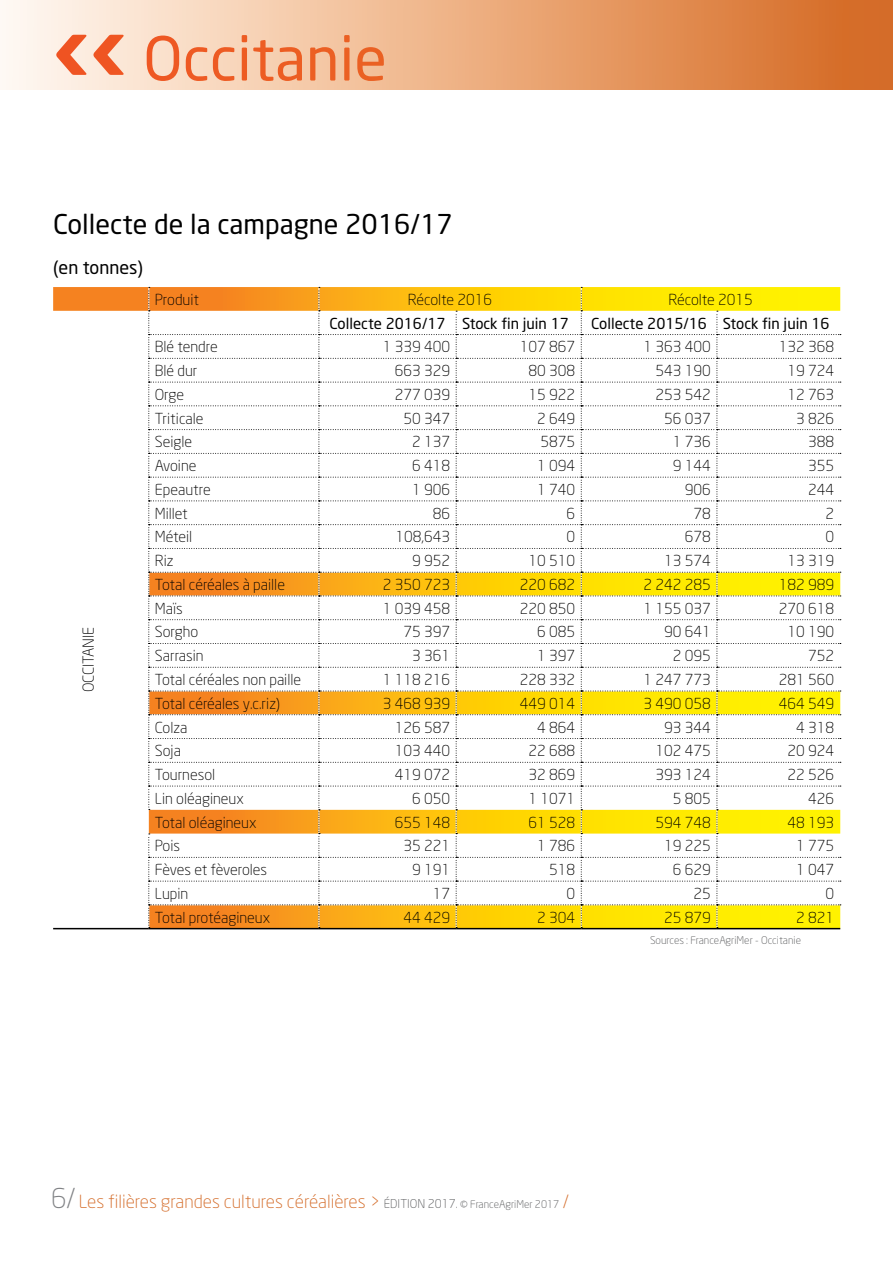
<style>
.page{position:relative;width:893px;height:1263px;background:#fff}
.page>*{position:absolute;margin:0;border:0;box-sizing:border-box;transform-origin:0 0}
.t1{font:60px "Neo Sans";color:#f04e23}
.t2{font:27px "Neo Sans";color:#000}
.t3{font:300 18px "Neo Sans";color:#d46c29}
.t4{font:18px "Neo Sans";color:#000}
.t5{font:300 15px "Neo Sans";color:#000}
.t6{font:15px "Neo Sans";color:#000}
.t7{font:300 10.5px "Neo Sans";color:#58595b}
.s1{font-weight:700;font-size:90px}
.s2{font-size:27px;color:#808285}
.s3{font-size:12px;color:#58595b}
.s4{font-size:10.5px;color:#58595b}
</style>
<div class="page">
<svg style="left:53px;top:287px;width:95px;height:641px"></svg>
<svg style="left:148px;top:287px;width:693px;height:641px"></svg>
<hr style="left:53px;top:928px;width:96px;height:1px;background:#000">
<hr style="left:149px;top:928px;width:170px;height:1px;background:#000">
<hr style="left:319px;top:928px;width:137px;height:1px;background:#000">
<hr style="left:456px;top:928px;width:125px;height:1px;background:#000">
<hr style="left:581px;top:928px;width:136px;height:1px;background:#000">
<hr style="left:717px;top:928px;width:123px;height:1px;background:#000">
<div style="left:0;top:0;width:893px;height:89px;background:linear-gradient(to right,#fffcf3,#d6681e)"></div>
<h1 class="t1" style="left:53px;top:22px;width:335px"><span class="s1">‹‹</span> Occitanie</h1>
<h2 class="t2" style="left:53px;top:207px;width:401px">collecte de la campagne 2016/17</h2>
<p class="t4" style="left:53px;top:256px;width:91px">(en tonnes)</p>
<p class="t5" style="left:80px;top:692px;width:67px;rotate:-90deg">OCCITANIE</p>
<p class="t5" style="left:155px;top:290px;width:46px">Produit</p>
<p class="t5" style="left:408px;top:290px;width:86px">Récolte 2016</p>
<p class="t5" style="left:669px;top:290px;width:86px">Récolte 2015</p>
<p class="t6" style="left:330px;top:314px;width:241px">Collecte 2016/17 Stock fin juin 17</p>
<p class="t6" style="left:591px;top:314px;width:240px">Collecte 2015/16 Stock fin juin 16</p>
<p class="t5" style="left:155px;top:338px;width:64px">Blé tendre</p>
<p class="t5" style="left:383px;top:338px;width:69px">1 339 400</p>
<p class="t5" style="left:520px;top:338px;width:57px">107 867</p>
<p class="t5" style="left:644px;top:338px;width:69px">1 363 400</p>
<p class="t5" style="left:779px;top:338px;width:57px">132 368</p>
<p class="t5" style="left:155px;top:362px;width:44px">Blé dur</p>
<p class="t5" style="left:395px;top:362px;width:57px">663 329</p>
<p class="t5" style="left:528px;top:362px;width:48px">80 308</p>
<p class="t5" style="left:655px;top:362px;width:57px">543 190</p>
<p class="t5" style="left:787px;top:362px;width:48px">19 724</p>
<p class="t5" style="left:155px;top:385px;width:31px">Orge</p>
<p class="t5" style="left:395px;top:385px;width:57px">277 039</p>
<p class="t5" style="left:528px;top:385px;width:48px">15 922</p>
<p class="t5" style="left:655px;top:385px;width:57px">253 542</p>
<p class="t5" style="left:787px;top:385px;width:48px">12 763</p>
<p class="t5" style="left:155px;top:409px;width:50px">Triticale</p>
<p class="t5" style="left:403px;top:409px;width:48px">50 347</p>
<p class="t5" style="left:537px;top:409px;width:40px">2 649</p>
<p class="t5" style="left:664px;top:409px;width:48px">56 037</p>
<p class="t5" style="left:796px;top:409px;width:40px">3 826</p>
<p class="t5" style="left:155px;top:433px;width:39px">Seigle</p>
<p class="t5" style="left:412px;top:433px;width:40px">2 137</p>
<p class="t5" style="left:540px;top:433px;width:36px">5875</p>
<p class="t5" style="left:673px;top:433px;width:40px">1 736</p>
<p class="t5" style="left:808px;top:433px;width:28px">388</p>
<p class="t5" style="left:155px;top:457px;width:43px">Avoine</p>
<p class="t5" style="left:412px;top:457px;width:40px">6 418</p>
<p class="t5" style="left:537px;top:457px;width:40px">1 094</p>
<p class="t5" style="left:673px;top:457px;width:40px">9 144</p>
<p class="t5" style="left:808px;top:457px;width:28px">355</p>
<p class="t5" style="left:155px;top:480px;width:57px">Epeautre</p>
<p class="t5" style="left:412px;top:480px;width:40px">1 906</p>
<p class="t5" style="left:537px;top:480px;width:40px">1 740</p>
<p class="t5" style="left:685px;top:480px;width:28px">906</p>
<p class="t5" style="left:808px;top:480px;width:28px">244</p>
<p class="t5" style="left:155px;top:504px;width:35px">Millet</p>
<p class="t5" style="left:433px;top:504px;width:19px">86</p>
<p class="t5" style="left:566px;top:504px;width:10px">6</p>
<p class="t5" style="left:693px;top:504px;width:19px">78</p>
<p class="t5" style="left:825px;top:504px;width:10px">2</p>
<p class="t5" style="left:155px;top:528px;width:39px">Méteil</p>
<p class="t5" style="left:395px;top:528px;width:56px">108,643</p>
<p class="t5" style="left:566px;top:528px;width:10px">0</p>
<p class="t5" style="left:685px;top:528px;width:28px">678</p>
<p class="t5" style="left:825px;top:528px;width:10px">0</p>
<p class="t5" style="left:155px;top:552px;width:20px">Riz</p>
<p class="t5" style="left:412px;top:552px;width:40px">9 952</p>
<p class="t5" style="left:528px;top:552px;width:48px">10 510</p>
<p class="t5" style="left:664px;top:552px;width:48px">13 574</p>
<p class="t5" style="left:787px;top:552px;width:48px">13 319</p>
<p class="t5" style="left:155px;top:575px;width:132px">Total céréales à paille</p>
<p class="t5" style="left:383px;top:575px;width:69px">2 350 723</p>
<p class="t5" style="left:520px;top:575px;width:57px">220 682</p>
<p class="t5" style="left:644px;top:575px;width:69px">2 242 285</p>
<p class="t5" style="left:779px;top:575px;width:57px">182 989</p>
<p class="t5" style="left:155px;top:599px;width:29px">Maïs</p>
<p class="t5" style="left:383px;top:599px;width:69px">1 039 458</p>
<p class="t5" style="left:520px;top:599px;width:57px">220 850</p>
<p class="t5" style="left:644px;top:599px;width:69px">1 155 037</p>
<p class="t5" style="left:779px;top:599px;width:57px">270 618</p>
<p class="t5" style="left:155px;top:623px;width:45px">Sorgho</p>
<p class="t5" style="left:403px;top:623px;width:48px">75 397</p>
<p class="t5" style="left:537px;top:623px;width:40px">6 085</p>
<p class="t5" style="left:664px;top:623px;width:48px">90 641</p>
<p class="t5" style="left:787px;top:623px;width:48px">10 190</p>
<p class="t5" style="left:155px;top:647px;width:50px">Sarrasin</p>
<p class="t5" style="left:412px;top:647px;width:40px">3 361</p>
<p class="t5" style="left:537px;top:647px;width:40px">1 397</p>
<p class="t5" style="left:673px;top:647px;width:40px">2 095</p>
<p class="t5" style="left:808px;top:647px;width:28px">752</p>
<p class="t5" style="left:155px;top:671px;width:148px">Total céréales non paille</p>
<p class="t5" style="left:383px;top:671px;width:69px">1 118 216</p>
<p class="t5" style="left:520px;top:671px;width:57px">228 332</p>
<p class="t5" style="left:644px;top:671px;width:69px">1 247 773</p>
<p class="t5" style="left:779px;top:671px;width:57px">281 560</p>
<p class="t5" style="left:155px;top:694px;width:127px">Total céréales y.c.riz)</p>
<p class="t5" style="left:383px;top:694px;width:69px">3 468 939</p>
<p class="t5" style="left:520px;top:694px;width:57px">449 014</p>
<p class="t5" style="left:644px;top:694px;width:69px">3 490 058</p>
<p class="t5" style="left:779px;top:694px;width:57px">464 549</p>
<p class="t5" style="left:155px;top:718px;width:34px">Colza</p>
<p class="t5" style="left:395px;top:718px;width:57px">126 587</p>
<p class="t5" style="left:537px;top:718px;width:40px">4 864</p>
<p class="t5" style="left:664px;top:718px;width:48px">93 344</p>
<p class="t5" style="left:796px;top:718px;width:40px">4 318</p>
<p class="t5" style="left:155px;top:742px;width:28px">Soja</p>
<p class="t5" style="left:395px;top:742px;width:57px">103 440</p>
<p class="t5" style="left:528px;top:742px;width:48px">22 688</p>
<p class="t5" style="left:655px;top:742px;width:57px">102 475</p>
<p class="t5" style="left:787px;top:742px;width:48px">20 924</p>
<p class="t5" style="left:155px;top:766px;width:62px">Tournesol</p>
<p class="t5" style="left:395px;top:766px;width:57px">419 072</p>
<p class="t5" style="left:528px;top:766px;width:48px">32 869</p>
<p class="t5" style="left:655px;top:766px;width:57px">393 124</p>
<p class="t5" style="left:787px;top:766px;width:48px">22 526</p>
<p class="t5" style="left:155px;top:789px;width:90px">Lin oléagineux</p>
<p class="t5" style="left:412px;top:789px;width:40px">6 050</p>
<p class="t5" style="left:528px;top:789px;width:48px">1 1071</p>
<p class="t5" style="left:673px;top:789px;width:40px">5 805</p>
<p class="t5" style="left:808px;top:789px;width:28px">426</p>
<p class="t5" style="left:155px;top:813px;width:103px">Total oléagineux</p>
<p class="t5" style="left:395px;top:813px;width:57px">655 148</p>
<p class="t5" style="left:528px;top:813px;width:48px">61 528</p>
<p class="t5" style="left:655px;top:813px;width:57px">594 748</p>
<p class="t5" style="left:787px;top:813px;width:48px">48 193</p>
<p class="t5" style="left:155px;top:837px;width:27px">Pois</p>
<p class="t5" style="left:403px;top:837px;width:48px">35 221</p>
<p class="t5" style="left:537px;top:837px;width:40px">1 786</p>
<p class="t5" style="left:664px;top:837px;width:48px">19 225</p>
<p class="t5" style="left:796px;top:837px;width:40px">1 775</p>
<p class="t5" style="left:155px;top:861px;width:114px">Fèves et fèveroles</p>
<p class="t5" style="left:412px;top:861px;width:40px">9 191</p>
<p class="t5" style="left:549px;top:861px;width:28px">518</p>
<p class="t5" style="left:673px;top:861px;width:40px">6 629</p>
<p class="t5" style="left:796px;top:861px;width:40px">1 047</p>
<p class="t5" style="left:155px;top:884px;width:35px">Lupin</p>
<p class="t5" style="left:433px;top:884px;width:19px">17</p>
<p class="t5" style="left:566px;top:884px;width:10px">0</p>
<p class="t5" style="left:693px;top:884px;width:19px">25</p>
<p class="t5" style="left:825px;top:884px;width:10px">0</p>
<p class="t5" style="left:155px;top:908px;width:117px">Total protéagineux</p>
<p class="t5" style="left:403px;top:908px;width:48px">44 429</p>
<p class="t5" style="left:537px;top:908px;width:40px">2 304</p>
<p class="t5" style="left:664px;top:908px;width:48px">25 879</p>
<p class="t5" style="left:796px;top:908px;width:40px">2 821</p>
<p class="t7" style="left:650px;top:934px;width:153px">Sources : FranceAgriMer - Occitanie</p>
<p class="t3" style="left:51px;top:1190px;width:519px"><span class="s2">6/</span> Les filières grandes cultures céréalières &gt; <span class="s3">ÉDITION 2017.</span> <span class="s4">© FranceAgriMer 2017</span> /</p>
</div>
